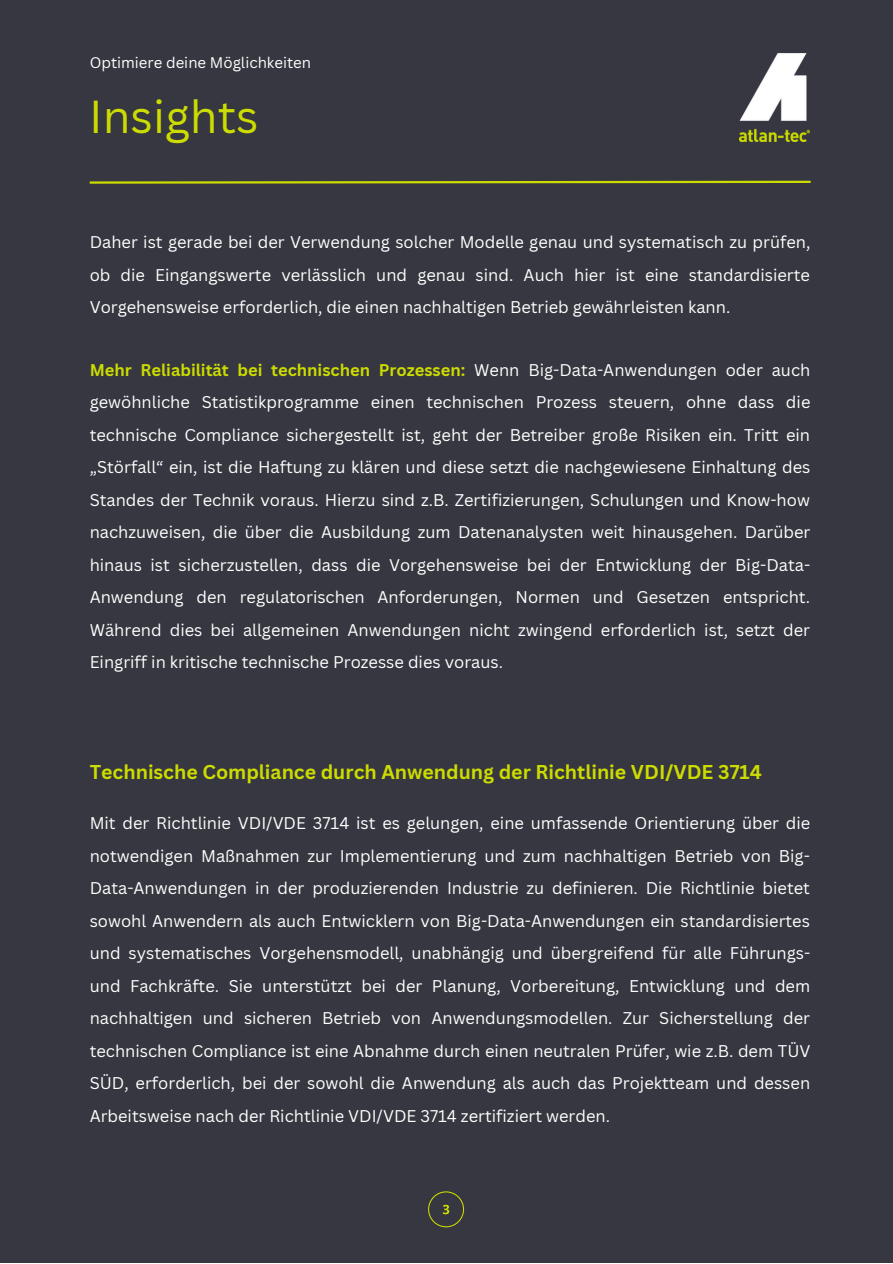
<style>
.page{position:relative;width:893px;height:1264px;background:#fff}
.page>*{position:absolute;margin:0;border:0;box-sizing:border-box;transform-origin:0 0}
.t1{font:45px "Canva Sans";color:#ccdc00}
.t2{font:700 19.5px "Canva Sans";color:#ccdc00}
.t3{font:16.5px/32.4px "Canva Sans";color:#fff;text-align:justify}
.t4{font:15px "Canva Sans";color:#fff}
.s1{font-weight:700;color:#ccdc00}
</style>
<div class="page">
<div style="left:0;top:0;width:892px;height:1262px;background:#363740"></div>
<svg style="left:89px;top:180px;width:722px;height:4px"></svg>
<img style="left:739px;top:54px;width:70px;height:88px">
<svg style="left:428px;top:1191px;width:36px;height:36px"></svg>
<p class="t4" style="left:90px;top:52px;width:223px">Optimiere deine Möglichkeiten</p>
<p class="t1" style="left:89px;top:85px;width:171px">Insights</p>
<p class="t3" style="left:90px;top:226px;width:722px">Daher ist gerade bei der Verwendung solcher Modelle genau und systematisch zu prüfen, ob die Eingangswerte verlässlich und genau sind. Auch hier ist eine standardisierte Vorgehensweise erforderlich, die einen nachhaltigen Betrieb gewährleisten kann.</p>
<p class="t3" style="left:90px;top:353px;width:722px"><span class="s1">Mehr Reliabilität bei technischen Prozessen:</span> Wenn Big-Data-Anwendungen oder auch gewöhnliche Statistikprogramme einen technischen Prozess steuern, ohne dass die technische Compliance sichergestellt ist, geht der Betreiber große Risiken ein. Tritt ein „Störfall“ ein, ist die Haftung zu klären und diese setzt die nachgewiesene Einhaltung des Standes der Technik voraus. Hierzu sind z.B. Zertifizierungen, Schulungen und Know-how nachzuweisen, die über die Ausbildung zum Datenanalysten weit hinausgehen. Darüber hinaus ist sicherzustellen, dass die Vorgehensweise bei der Entwicklung der Big-Data-Anwendung den regulatorischen Anforderungen, Normen und Gesetzen entspricht.<br>Während dies bei allgemeinen Anwendungen nicht zwingend erforderlich ist, setzt der Eingriff in kritische technische Prozesse dies voraus.</p>
<p class="t2" style="left:90px;top:758px;width:673px">Technische Compliance durch Anwendung der Richtlinie VDI/VDE 3714</p>
<p class="t3" style="left:90px;top:806px;width:722px">Mit der Richtlinie VDI/VDE 3714 ist es gelungen, eine umfassende Orientierung über die notwendigen Maßnahmen zur Implementierung und zum nachhaltigen Betrieb von Big-Data-Anwendungen in der produzierenden Industrie zu definieren. Die Richtlinie bietet sowohl Anwendern als auch Entwicklern von Big-Data-Anwendungen ein standardisiertes und systematisches Vorgehensmodell, unabhängig und übergreifend für alle Führungs&shy;und Fachkräfte. Sie unterstützt bei der Planung, Vorbereitung, Entwicklung und dem nachhaltigen und sicheren Betrieb von Anwendungsmodellen. Zur Sicherstellung der technischen Compliance ist eine Abnahme durch einen neutralen Prüfer, wie z.B. dem TÜV SÜD, erforderlich, bei der sowohl die Anwendung als auch das Projektteam und dessen Arbeitsweise nach der Richtlinie VDI/VDE 3714 zertifiziert werden.</p>
</div>
